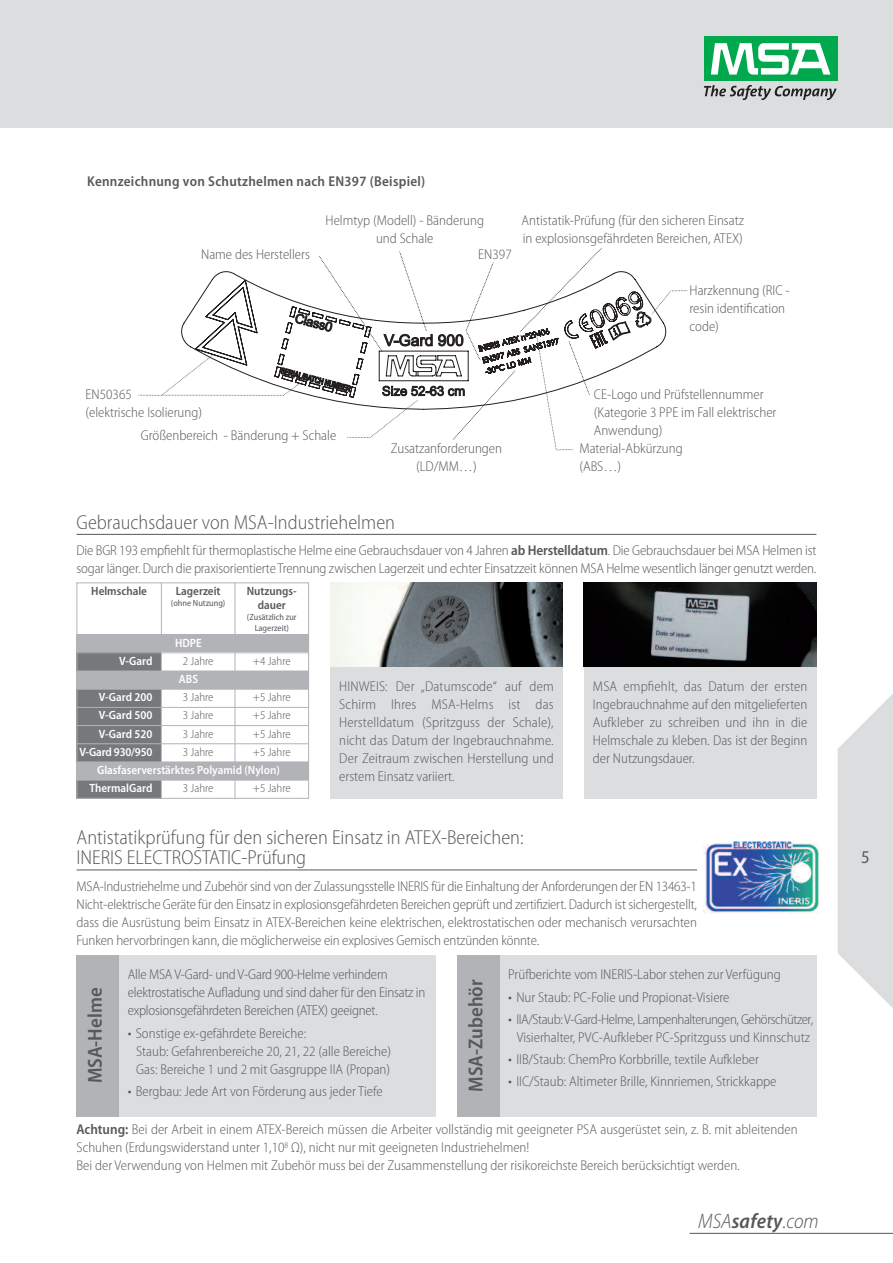
<style>
.page{position:relative;width:893px;height:1263px;background:#fff}
.page>*{position:absolute;margin:0;border:0;box-sizing:border-box;transform-origin:0 0}
.t1{font:italic 300 semi-condensed 21px "Myriad Pro";color:#57585a}
.t2{font:300 semi-condensed 20.25px/20.2px "Myriad Pro";color:#57585a}
.t3{font:600 semi-condensed 20.25px "Myriad Pro";color:#57585a}
.t4{font:semi-condensed 18px "Myriad Pro";color:#57585a}
.t5{font:300 semi-condensed 14.25px/18px "Myriad Pro";color:#57585a}
.t6{font:600 semi-condensed 14.25px "Myriad Pro";letter-spacing:.02em;color:#57585a}
.t7{font:600 semi-condensed 12px/18.1px "Myriad Pro";color:#fff}
.t8{font:300 semi-condensed 12px "Myriad Pro";color:#57585a}
.t9{font:600 semi-condensed 12px/13.5px "Myriad Pro";color:#57585a;text-align:center}
.t10{font:semi-condensed 9px/10.8px "Myriad Pro";color:#57585a;text-align:center}
.s1{font-weight:600}
.s2{font-size:15.6px}
</style>
<div class="page">
<div style="left:0;top:0;width:893px;height:128px;background:#dcdddf"></div>
<div style="left:584px;top:667px;width:232px;height:131px;background:#dcdddf"></div>
<div style="left:330px;top:667px;width:233px;height:131px;background:#dcdddf"></div>
<div style="left:77px;top:955px;width:359px;height:161px;background:#dcdddf"></div>
<div style="left:457px;top:955px;width:359px;height:161px;background:#dcdddf"></div>
<hr style="left:690px;top:1233px;width:203px;height:1px;background:#57585a">
<div style="left:704px;top:37px;width:133px;height:44px;background:#00a94e"></div>
<svg style="left:711px;top:43px;width:119px;height:32px"></svg>
<svg style="left:704px;top:85px;width:133px;height:15px"></svg>
<svg style="left:838px;top:694px;width:55px;height:314px"></svg>
<img style="left:584px;top:583px;width:232px;height:84px">
<img style="left:330px;top:583px;width:233px;height:84px">
<img style="left:704px;top:842px;width:115px;height:72px">
<svg style="left:602px;top:271px;width:65px;height:104px"></svg>
<div style="left:77px;top:635px;width:232px;height:18px;background:#b2b3b7"></div>
<div style="left:77px;top:653px;width:84px;height:18px;background:#76787b"></div>
<div style="left:77px;top:671px;width:232px;height:18px;background:#b2b3b7"></div>
<div style="left:77px;top:689px;width:84px;height:18px;background:#76787b"></div>
<div style="left:77px;top:707px;width:84px;height:18px;background:#76787b"></div>
<div style="left:77px;top:725px;width:84px;height:19px;background:#76787b"></div>
<div style="left:77px;top:744px;width:84px;height:18px;background:#76787b"></div>
<div style="left:77px;top:762px;width:232px;height:18px;background:#b2b3b7"></div>
<div style="left:77px;top:780px;width:84px;height:19px;background:#76787b"></div>
<hr style="left:77px;top:582px;width:1px;height:217px;background:#b2b3b7">
<hr style="left:161px;top:582px;width:1px;height:53px;background:#b2b3b7">
<svg style="left:161px;top:653px;width:1px;height:18px"></svg>
<hr style="left:161px;top:689px;width:1px;height:73px;background:#b2b3b7">
<svg style="left:161px;top:781px;width:1px;height:17px"></svg>
<hr style="left:235px;top:582px;width:1px;height:53px;background:#b2b3b7">
<svg style="left:235px;top:653px;width:1px;height:18px"></svg>
<hr style="left:235px;top:689px;width:1px;height:73px;background:#b2b3b7">
<svg style="left:235px;top:781px;width:1px;height:17px"></svg>
<hr style="left:308px;top:582px;width:1px;height:217px;background:#b2b3b7">
<hr style="left:77px;top:582px;width:232px;height:1px;background:#b2b3b7">
<hr style="left:77px;top:634px;width:232px;height:1px;background:#b2b3b7">
<hr style="left:77px;top:689px;width:232px;height:1px;background:#b2b3b7">
<hr style="left:77px;top:707px;width:232px;height:1px;background:#b2b3b7">
<hr style="left:77px;top:725px;width:232px;height:1px;background:#b2b3b7">
<hr style="left:77px;top:743px;width:232px;height:1px;background:#b2b3b7">
<hr style="left:77px;top:761px;width:232px;height:1px;background:#b2b3b7">
<hr style="left:77px;top:780px;width:232px;height:1px;background:#b2b3b7">
<hr style="left:77px;top:798px;width:232px;height:1px;background:#b2b3b7">
<hr style="left:77px;top:869px;width:620px;height:1px;background:#57585a">
<hr style="left:77px;top:534px;width:739px;height:1px;background:#57585a">
<div style="left:77px;top:955px;width:42px;height:161px;background:#b2b3b7"></div>
<div style="left:457px;top:955px;width:42px;height:161px;background:#b2b3b7"></div>
<svg style="left:652px;top:290px;width:36px;height:25px"></svg>
<svg style="left:138px;top:247px;width:464px;height:204px"></svg>
<p class="t6" style="left:87px;top:174px;width:340px">Kennzeichnung von Schutzhelmen nach EN397 (Beispiel)</p>
<p class="t5" style="left:326px;top:212px;width:160px;text-align:center">Helmtyp (Modell) - Bänderung und Schale</p>
<p class="t5" style="left:522px;top:212px;width:224px">Antistatik-Prüfung (für den sicheren Einsatz in explosionsgefährdeten Bereichen, ATEX)</p>
<p class="t5" style="left:201px;top:245px;width:110px">Name des Herstellers</p>
<p class="t5" style="left:478px;top:245px;width:35px">EN397</p>
<p class="t5" style="left:690px;top:281px;width:102px">Harzkennung (RIC - resin identification code)</p>
<p class="t5" style="left:86px;top:385px;width:118px">EN50365<br>(elektrische Isolierung)</p>
<p class="t5" style="left:141px;top:427px;width:197px">Größenbereich - Bänderung + Schale</p>
<p class="t5" style="left:594px;top:385px;width:184px">CE-Logo und Prüfstellennummer (Kategorie 3 PPE im Fall elektrischer<br>Anwendung)</p>
<p class="t5" style="left:391px;top:440px;width:113px;text-align:center">Zusatzanforderungen (LD/MM…)</p>
<p class="t5" style="left:579px;top:440px;width:105px">Material-Abkürzung (ABS…)</p>
<h2 class="t2" style="left:77px;top:512px;width:320px">Gebrauchsdauer von MSA-Industriehelmen</h2>
<p class="t5" style="left:77px;top:542px;width:741px">Die BGR 193 empfiehlt für thermoplastische Helme eine Gebrauchsdauer von 4 Jahren <span class="s1">ab Herstelldatum</span>. Die Gebrauchsdauer bei MSA Helmen ist sogar länger. Durch die praxisorientierte Trennung zwischen Lagerzeit und echter Einsatzzeit können MSA Helme wesentlich länger genutzt werden.</p>
<p class="t9" style="left:91px;top:585px;width:57px">Helmschale</p>
<p class="t9" style="left:176px;top:585px;width:46px">Lagerzeit</p>
<p class="t10" style="left:171px;top:598px;width:56px">(ohne Nutzung)</p>
<p class="t7" style="left:175px;top:634px;width:28px">HDPE</p>
<p class="t9" style="left:247px;top:585px;width:51px">Nutzungs&shy;dauer</p>
<p class="t10" style="left:247px;top:611px;width:51px">(Zusätzlich zur<br>Lagerzeit)</p>
<p class="t7" style="left:119px;top:652px;width:35px">V-Gard</p>
<p class="t8" style="left:183px;top:654px;width:32px">2 Jahre</p>
<p class="t8" style="left:253px;top:654px;width:39px">+4 Jahre</p>
<p class="t7" style="left:179px;top:670px;width:21px">ABS</p>
<p class="t7" style="left:99px;top:688px;width:55px">V-Gard 200</p>
<p class="t8" style="left:183px;top:691px;width:32px">3 Jahre</p>
<p class="t8" style="left:253px;top:691px;width:39px">+5 Jahre</p>
<p class="t7" style="left:99px;top:707px;width:55px">V-Gard 500</p>
<p class="t8" style="left:183px;top:709px;width:32px">3 Jahre</p>
<p class="t8" style="left:253px;top:709px;width:39px">+5 Jahre</p>
<p class="t7" style="left:99px;top:725px;width:55px">V-Gard 520</p>
<p class="t8" style="left:183px;top:727px;width:32px">3 Jahre</p>
<p class="t8" style="left:253px;top:727px;width:39px">+5 Jahre</p>
<p class="t7" style="left:79px;top:743px;width:75px">V-Gard 930/950</p>
<p class="t8" style="left:183px;top:745px;width:32px">3 Jahre</p>
<p class="t8" style="left:253px;top:745px;width:39px">+5 Jahre</p>
<p class="t7" style="left:89px;top:761px;width:192px;text-indent:8px">Glasfaserverstärktes Polyamid (Nylon)<br>ThermalGard</p>
<p class="t5" style="left:593px;top:678px;width:216px;text-align:justify">MSA empfiehlt, das Datum der ersten Ingebrauchnahme auf den mitgelieferten Aufkleber zu schreiben und ihn in die Helmschale zu kleben. Das ist der Beginn der Nutzungsdauer.</p>
<p class="t5" style="left:339px;top:678px;width:216px;text-align:justify">HINWEIS: Der „Datumscode“ auf dem Schirm Ihres MSA-Helms ist das Herstelldatum (Spritzguss der Schale), nicht das Datum der Ingebrauchnahme.<br>Der Zeitraum zwischen Herstellung und erstem Einsatz variiert.</p>
<p class="t8" style="left:183px;top:782px;width:32px">3 Jahre</p>
<p class="t8" style="left:253px;top:782px;width:39px">+5 Jahre</p>
<h2 class="t2" style="left:77px;top:827px;width:449px">Antistatikprüfung für den sicheren Einsatz in ATEX-Bereichen:<br>INERIS ELECTROSTATIC-Prüfung</h2>
<p class="t5" style="left:77px;top:877px;width:622px;text-align:justify">MSA-Industriehelme und Zubehör sind von der Zulassungsstelle INERIS für die Einhaltung der Anforderungen der EN 13463-1<br>Nicht-elektrische Geräte für den Einsatz in explosionsgefährdeten Bereichen geprüft und zertifiziert. Dadurch ist sichergestellt, dass die Ausrüstung beim Einsatz in ATEX-Bereichen keine elektrischen, elektrostatischen oder mechanisch verursachten Funken hervorbringen kann, die möglicherweise ein explosives Gemisch entzünden könnte.</p>
<p class="t5" style="left:508px;top:966px;width:274px">Prüfberichte vom INERIS-Labor stehen zur Verfügung</p>
<p class="t5" style="left:508px;top:988px;width:223px"><span class="s2">•</span> Nur Staub: PC-Folie und Propionat-Visiere</p>
<p class="t5" style="left:508px;top:1010px;width:307px;text-align:center"><span class="s2">•</span> IIA/Staub:V-Gard-Helme, Lampenhalterungen, Gehörschützer,<br>Visierhalter, PVC-Aufkleber PC-Spritzguss und Kinnschutz</p>
<p class="t5" style="left:508px;top:1051px;width:252px"><span class="s2">•</span> IIB/Staub: ChemPro Korbbrille, textile Aufkleber</p>
<p class="t5" style="left:128px;top:966px;width:299px">Alle MSAV-Gard- und V-Gard 900-Helme verhindern elektrostatische Aufladung und sind daher für den Einsatz in explosionsgefährdeten Bereichen (ATEX) geeignet.</p>
<p class="t5" style="left:136px;top:1024px;width:256px;text-indent:-9px"><span class="s2">•</span> Sonstige ex-gefährdete Bereiche:<br>Staub: Gefahrenbereiche 20, 21, 22 (alle Bereiche)<br>Gas: Bereiche 1 und 2 mit Gasgruppe IIA (Propan)</p>
<p class="t5" style="left:128px;top:1082px;width:256px"><span class="s2">•</span> Bergbau: Jede Art von Förderung aus jeder Tiefe</p>
<h2 class="t3" style="left:465px;top:1092px;width:114px;rotate:-90deg">MSA-Zubehör</h2>
<p class="t5" style="left:77px;top:1121px;width:723px"><span class="s1">Achtung:</span> Bei der Arbeit in einem ATEX-Bereich müssen die Arbeiter vollständig mit geeigneter PSA ausgerüstet sein, z. B. mit ableitenden<br>Schuhen (Erdungswiderstand unter 1,10<sup>8</sup> Ω), nicht nur mit geeigneten Industriehelmen!<br>Bei der Verwendung von Helmen mit Zubehör muss bei der Zusammenstellung der risikoreichste Bereich berücksichtigt werden.</p>
<h2 class="t3" style="left:84px;top:1083px;width:97px;rotate:-90deg">MSA-Helme</h2>
<p class="t5" style="left:508px;top:1073px;width:270px"><span class="s2">•</span> IIC/Staub: Altimeter Brille, Kinnriemen, Strickkappe</p>
<h1 class="t1" style="left:698px;top:1209px;width:122px">MSA<span class="s1">safety</span>.com</h1>
<p class="t4" style="left:861px;top:847px;width:10px">5</p>
</div>
